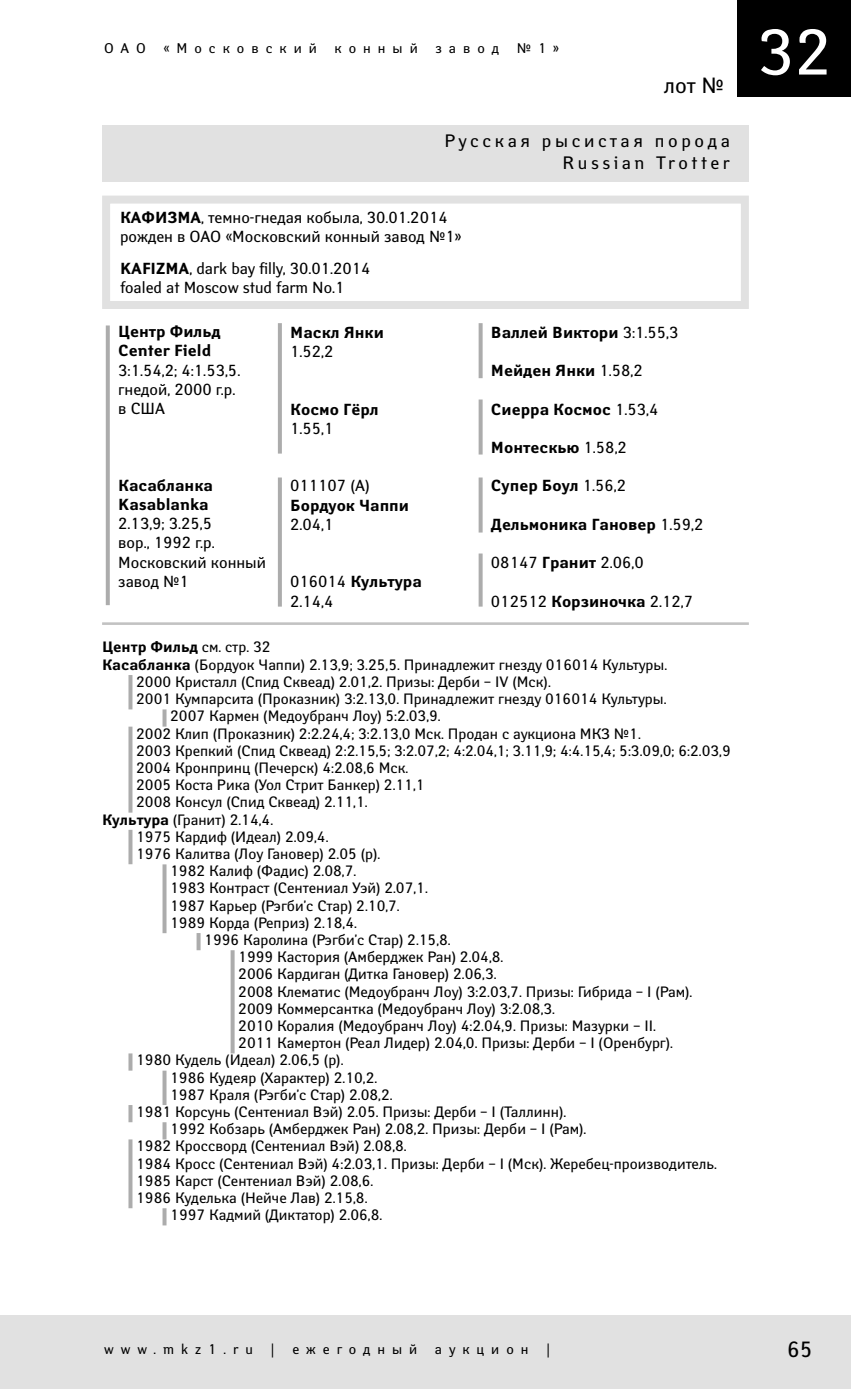
<style>
.page{position:relative;width:851px;height:1389px;background:#fff}
.page>*{position:absolute;margin:0;border:0;box-sizing:border-box;transform-origin:0 0}
.t1{font:64px "Yanus C";color:#fff}
.t2{font:22px "Yanus C";color:#000}
.t3{font:18px/21.6px "Yanus C";letter-spacing:.2em;color:#000;text-align:right}
.t4{font:16px/19.2px "Yanus C";color:#000}
.t5{font:700 16px/19.2px "Yanus C";color:#000}
.t6{font:15px "Yanus C";color:#000}
.t7{font:700 15px "Yanus C";color:#000}
.t8{font:14px "Yanus C";letter-spacing:.5em;color:#000}
.s1{font-weight:700}
.s2{font-weight:400}
</style>
<div class="page">
<div style="left:0;top:1315px;width:850px;height:74px;background:#e1e1e1"></div>
<div style="left:737px;top:0;width:113px;height:96px;background:#000"></div>
<div style="left:102px;top:125px;width:646px;height:56px;background:#e1e1e1"></div>
<hr style="left:102px;top:622px;width:646px;height:3px;background:#c2c2c2">
<svg style="left:106px;top:325px;width:4px;height:280px"></svg>
<svg style="left:478px;top:554px;width:4px;height:53px"></svg>
<svg style="left:478px;top:478px;width:4px;height:55px"></svg>
<svg style="left:478px;top:400px;width:4px;height:55px"></svg>
<svg style="left:478px;top:323px;width:4px;height:55px"></svg>
<hr style="left:278px;top:478px;width:4px;height:129px;background:#acacac">
<svg style="left:128px;top:675px;width:4px;height:34px"></svg>
<svg style="left:128px;top:727px;width:4px;height:86px"></svg>
<svg style="left:128px;top:830px;width:4px;height:34px"></svg>
<svg style="left:128px;top:1053px;width:4px;height:18px"></svg>
<svg style="left:128px;top:1105px;width:4px;height:17px"></svg>
<svg style="left:162px;top:1208px;width:4px;height:17px"></svg>
<svg style="left:162px;top:1122px;width:4px;height:17px"></svg>
<svg style="left:196px;top:933px;width:4px;height:17px"></svg>
<svg style="left:162px;top:1071px;width:4px;height:34px"></svg>
<svg style="left:230px;top:950px;width:4px;height:103px"></svg>
<svg style="left:162px;top:864px;width:4px;height:69px"></svg>
<svg style="left:162px;top:709px;width:4px;height:18px"></svg>
<svg style="left:128px;top:1139px;width:4px;height:69px"></svg>
<hr style="left:278px;top:323px;width:4px;height:131px;background:#acacac">
<div style="left:102px;top:196px;width:646px;height:113px;background:#fff;border:8px solid #e1e1e1"></div>
<p class="t8" style="left:104px;top:39px;width:43px">ОАО</p>
<p class="t8" style="left:163px;top:39px;width:155px">«Московский</p>
<p class="t8" style="left:334px;top:39px;width:85px">конный</p>
<p class="t8" style="left:435px;top:39px;width:65px">завод</p>
<p class="t8" style="left:516px;top:39px;width:44px">№1»</p>
<h2 class="t2" style="left:663px;top:72px;width:62px">лот №</h2>
<p class="t3" style="left:444px;top:130px;width:287px">Русская рысистая порода<br>Russian Trotter</p>
<p class="t4" style="left:120px;top:208px;width:343px"><span class="s1">КАФИЗМА</span>, темно-гнедая кобыла, 30.01.2014 рожден в ОАО «Московский конный завод №1»</p>
<p class="t4" style="left:120px;top:258px;width:252px"><span class="s1">KAFIZMA</span>, dark bay filly, 30.01.2014 foaled at Moscow stud farm No.1</p>
<p class="t5" style="left:118px;top:323px;width:104px">Центр Фильд<br>Center Field</p>
<p class="t4" style="left:118px;top:360px;width:123px">3:1.54,2; 4:1.53,5. гнедой, 2000 г.р. в США</p>
<p class="t5" style="left:118px;top:476px;width:96px">Касабланка<br>Kasablanka</p>
<p class="t4" style="left:118px;top:514px;width:149px">2.13,9; 3.25,5<br>вор., 1992 г.р.<br>Московский конный завод №1</p>
<p class="t5" style="left:290px;top:323px;width:95px">Маскл Янки</p>
<p class="t4" style="left:290px;top:342px;width:45px">1.52,2</p>
<p class="t5" style="left:290px;top:400px;width:90px">Космо Гёрл</p>
<p class="t4" style="left:290px;top:419px;width:45px">1.55,1</p>
<p class="t4" style="left:290px;top:476px;width:81px">011107 (А)</p>
<p class="t5" style="left:290px;top:496px;width:120px">Бордуок Чаппи</p>
<p class="t4" style="left:290px;top:515px;width:45px">2.04,1</p>
<p class="t4" style="left:290px;top:572px;width:133px">016014 <span class="s1">Культура<br></span>2.14,4</p>
<p class="t5" style="left:491px;top:323px;width:189px">Валлей Виктори <span class="s2">3:1.55,3</span></p>
<p class="t5" style="left:491px;top:362px;width:153px">Мейден Янки <span class="s2">1.58,2</span></p>
<p class="t5" style="left:491px;top:400px;width:169px">Сиерра Космос <span class="s2">1.53,4</span></p>
<p class="t5" style="left:491px;top:438px;width:137px">Монтескью <span class="s2">1.58,2</span></p>
<p class="t5" style="left:491px;top:477px;width:137px">Супер Боул <span class="s2">1.56,2</span></p>
<p class="t5" style="left:491px;top:515px;width:214px">Дельмоника Гановер <span class="s2">1.59,2</span></p>
<p class="t4" style="left:491px;top:553px;width:154px">08147 <span class="s1">Гранит</span> 2.06,0</p>
<p class="t4" style="left:491px;top:591px;width:204px">012512 <span class="s1">Корзиночка</span> 2.12,7</p>
<p class="t7" style="left:102px;top:639px;width:170px">Центр Фильд <span class="s2">см. стр. 32</span></p>
<p class="t6" style="left:102px;top:655px;width:566px"><span class="s1">Касабланка</span> (Бордуок Чаппи) 2.13,9; 3.25,5. Принадлежит гнезду 016014 Культуры.</p>
<p class="t6" style="left:136px;top:672px;width:416px">2000 Кристалл (Спид Сквеад) 2.01,2. Призы: Дерби – IV (Мск).</p>
<p class="t6" style="left:136px;top:690px;width:531px">2001 Кумпарсита (Проказник) 3:2.13,0. Принадлежит гнезду 016014 Культуры.</p>
<p class="t6" style="left:170px;top:707px;width:272px">2007 Кармен (Медоубранч Лоу) 5:2.03,9.</p>
<p class="t6" style="left:136px;top:724px;width:506px">2002 Клип (Проказник) 2:2.24,4; 3:2.13,0 Мск. Продан с аукциона МКЗ №1.</p>
<p class="t6" style="left:136px;top:741px;width:596px">2003 Крепкий (Спид Сквеад) 2:2.15,5; 3:2.07,2; 4:2.04,1; 3.11,9; 4:4.15,4; 5:3.09,0; 6:2.03,9</p>
<p class="t6" style="left:136px;top:759px;width:273px">2004 Кронпринц (Печерск) 4:2.08,6 Мск.</p>
<p class="t6" style="left:136px;top:776px;width:290px">2005 Коста Рика (Уол Стрит Банкер) 2.11,1</p>
<p class="t6" style="left:136px;top:793px;width:233px">2008 Консул (Спид Сквеад) 2.11,1.</p>
<p class="t6" style="left:102px;top:810px;width:172px"><span class="s1">Культура</span> (Гранит) 2.14,4.</p>
<p class="t6" style="left:136px;top:827px;width:194px">1975 Кардиф (Идеал) 2.09,4.</p>
<p class="t6" style="left:136px;top:845px;width:246px">1976 Калитва (Лоу Гановер) 2.05 (р).</p>
<p class="t6" style="left:170px;top:862px;width:187px">1982 Калиф (Фадис) 2.08,7.</p>
<p class="t6" style="left:170px;top:879px;width:259px">1983 Контраст (Сентениал Уэй) 2.07,1.</p>
<p class="t6" style="left:170px;top:896px;width:231px">1987 Карьер (Рэгби’с Стар) 2.10,7.</p>
<p class="t6" style="left:170px;top:913px;width:188px">1989 Корда (Реприз) 2.18,4.</p>
<p class="t6" style="left:204px;top:931px;width:248px">1996 Каролина (Рэгби’с Стар) 2.15,8.</p>
<p class="t6" style="left:238px;top:948px;width:266px">1999 Кастория (Амберджек Ран) 2.04,8.</p>
<p class="t6" style="left:238px;top:965px;width:260px">2006 Кардиган (Дитка Гановер) 2.06,3.</p>
<p class="t6" style="left:238px;top:982px;width:455px">2008 Клематис (Медоубранч Лоу) 3:2.03,7. Призы: Гибрида – I (Рам).</p>
<p class="t6" style="left:238px;top:999px;width:318px">2009 Коммерсантка (Медоубранч Лоу) 3:2.08,3.</p>
<p class="t6" style="left:238px;top:1017px;width:419px">2010 Коралия (Медоубранч Лоу) 4:2.04,9. Призы: Мазурки – II.</p>
<p class="t6" style="left:238px;top:1034px;width:436px">2011 Камертон (Реал Лидер) 2.04,0. Призы: Дерби – I (Оренбург).</p>
<p class="t6" style="left:136px;top:1051px;width:209px">1980 Кудель (Идеал) 2.06,5 (р).</p>
<p class="t6" style="left:170px;top:1068px;width:208px">1986 Кудеяр (Характер) 2.10,2.</p>
<p class="t6" style="left:170px;top:1085px;width:224px">1987 Краля (Рэгби’с Стар) 2.08,2.</p>
<p class="t6" style="left:136px;top:1103px;width:431px">1981 Корсунь (Сентениал Вэй) 2.05. Призы: Дерби – I (Таллинн).</p>
<p class="t6" style="left:170px;top:1120px;width:417px">1992 Кобзарь (Амберджек Ран) 2.08,2. Призы: Дерби – I (Рам).</p>
<p class="t6" style="left:136px;top:1137px;width:272px">1982 Кроссворд (Сентениал Вэй) 2.08,8.</p>
<p class="t6" style="left:136px;top:1154px;width:582px">1984 Кросс (Сентениал Вэй) 4:2.03,1. Призы: Дерби – I (Мск). Жеребец-производитель.</p>
<p class="t6" style="left:136px;top:1171px;width:238px">1985 Карст (Сентениал Вэй) 2.08,6.</p>
<p class="t6" style="left:136px;top:1189px;width:233px">1986 Куделька (Нейче Лав) 2.15,8.</p>
<p class="t6" style="left:170px;top:1206px;width:213px">1997 Кадмий (Диктатор) 2.06,8.</p>
<h1 class="t1" style="left:756px;top:13px;width:76px">32</h1>
<p class="t8" style="left:104px;top:1340px;width:150px">www.mkz1.ru</p>
<p class="t8" style="left:270px;top:1340px;width:6px">|</p>
<p class="t8" style="left:292px;top:1340px;width:126px">ежегодный</p>
<p class="t8" style="left:435px;top:1340px;width:95px">аукцион</p>
<p class="t8" style="left:546px;top:1340px;width:6px">|</p>
<h2 class="t2" style="left:787px;top:1336px;width:27px">65</h2>
</div>
